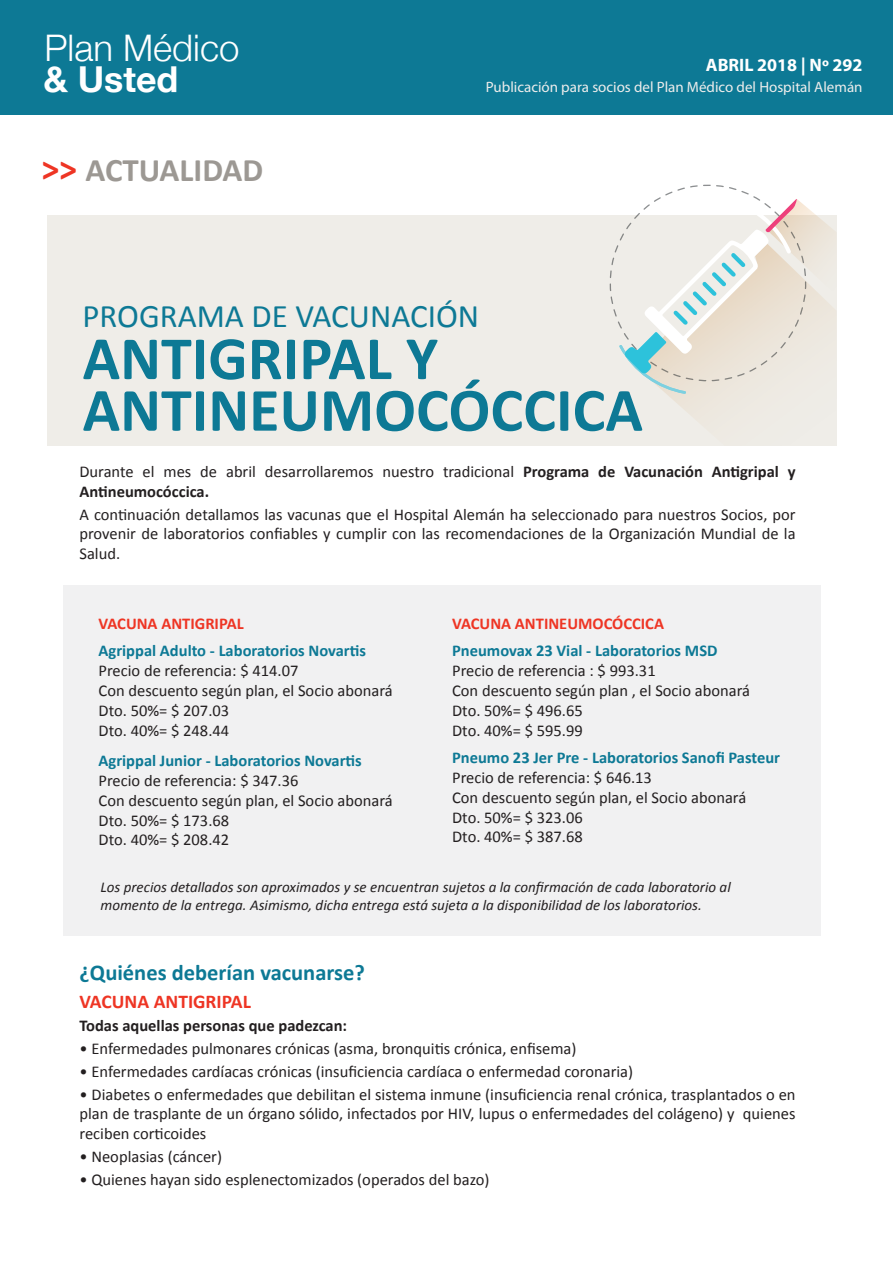
<style>
.page{position:relative;width:893px;height:1263px;background:#fff}
.page>*{position:absolute;margin:0;border:0;box-sizing:border-box;transform-origin:0 0}
.t1{font:700 61.95px/51.6px "Calibri";color:#0d7995}
.t2{font:300 36.6px "Helvetica Neue";color:#fff}
.t3{font:700 35.7px "Helvetica Neue";color:#fff}
.t4{font:33px "Calibri";color:#0d7995}
.t5{font:700 33px "Calibri";color:#9c9893}
.t6{font:700 22.5px "Calibri";color:#0d7995}
.t7{font:700 19.5px "Calibri";color:#ee3524}
.t8{font:700 18px "Myriad Pro";color:#fff}
.t9{font:16.5px/19.8px "Calibri";color:#231f20}
.t10{font:700 16.5px "Calibri";color:#0d7995}
.t11{font:700 16.5px "Calibri";color:#ee3524}
.t12{font:700 16.5px "Calibri";color:#231f20}
.t13{font:italic 15px/18px "Calibri";color:#231f20}
.t14{font:15px "Myriad Pro";color:#ededec}
.s1{font-size:36px;color:#ee3524}
.s2{font-weight:700}
</style>
<div class="page">
<div style="left:47px;top:216px;width:790px;height:230px;background:#efede8"></div>
<svg style="left:610px;top:185px;width:227px;height:232px"></svg>
<div style="left:63px;top:585px;width:757px;height:351px;background:#f1f1f2"></div>
<div style="left:0;top:0;width:893px;height:115px;background:#0d7995"></div>
<h2 class="t2" style="left:45px;top:18px;width:196px">Plan Médico</h2>
<h3 class="t3" style="left:43px;top:51px;width:136px">&amp; Usted</h3>
<h3 class="t5" style="left:41px;top:146px;width:223px"><span class="s1">&gt;&gt;</span> ACTUALIDAD</h3>
<p class="t8" style="left:706px;top:55px;width:158px">ABRIL 2018 | Nº 292</p>
<p class="t14" style="left:486px;top:78px;width:378px">Publicación para socios del Plan Médico del Hospital Alemán</p>
<h3 class="t4" style="left:83px;top:296px;width:398px">PROGRAMA DE VACUNACIÓN</h3>
<h1 class="t1" style="left:83px;top:330px;width:562px">ANTIGRIPAL Y<br>ANTINEUMOCÓCCICA</h1>
<p class="t9" style="left:79px;top:461px;width:718px">Durante el mes de abril desarrollaremos nuestro tradicional <span class="s2">Programa de Vacunación Antigripal y<br>Antineumocóccica.</span></p>
<p class="t9" style="left:79px;top:503px;width:718px;text-align:justify">A continuación detallamos las vacunas que el Hospital Alemán ha seleccionado para nuestros Socios, por provenir de laboratorios confiables y cumplir con las recomendaciones de la Organización Mundial de la Salud.</p>
<p class="t11" style="left:452px;top:611px;width:213px">VACUNA ANTINEUMOCÓCCICA</p>
<p class="t10" style="left:452px;top:639px;width:267px">Pneumovax 23 Vial - Laboratorios MSD</p>
<p class="t9" style="left:452px;top:660px;width:299px">Precio de referencia : $ 993.31<br>Con descuento según plan , el Socio abonará<br>Dto. 50%= $ 496.65<br>Dto. 40%= $ 595.99</p>
<p class="t10" style="left:452px;top:746px;width:329px">Pneumo 23 Jer Pre - Laboratorios Sanofi Pasteur</p>
<p class="t9" style="left:452px;top:767px;width:296px">Precio de referencia: $ 646.13<br>Con descuento según plan, el Socio abonará<br>Dto. 50%= $ 323.06<br>Dto. 40%= $ 387.68</p>
<p class="t13" style="left:101px;top:878px;width:632px">Los precios detallados son aproximados y se encuentran sujetos a la confirmación de cada laboratorio al momento de la entrega. Asimismo, dicha entrega está sujeta a la disponibilidad de los laboratorios.</p>
<p class="t11" style="left:99px;top:611px;width:147px">VACUNA ANTIGRIPAL</p>
<p class="t10" style="left:99px;top:639px;width:269px">Agrippal Adulto - Laboratorios Novartis</p>
<p class="t9" style="left:99px;top:660px;width:296px">Precio de referencia: $ 414.07<br>Con descuento según plan, el Socio abonará<br>Dto. 50%= $ 207.03<br>Dto. 40%= $ 248.44</p>
<p class="t10" style="left:99px;top:749px;width:265px">Agrippal Junior - Laboratorios Novartis</p>
<p class="t9" style="left:99px;top:770px;width:296px">Precio de referencia: $ 347.36<br>Con descuento según plan, el Socio abonará<br>Dto. 50%= $ 173.68<br>Dto. 40%= $ 208.42</p>
<h3 class="t6" style="left:79px;top:956px;width:287px">¿Quiénes deberían vacunarse?</h3>
<p class="t7" style="left:79px;top:988px;width:173px">VACUNA ANTIGRIPAL</p>
<p class="t12" style="left:79px;top:1014px;width:269px">Todas aquellas personas que padezcan:</p>
<p class="t9" style="left:79px;top:1038px;width:499px">• Enfermedades pulmonares crónicas (asma, bronquitis crónica, enfisema)</p>
<p class="t9" style="left:79px;top:1060px;width:555px">• Enfermedades cardíacas crónicas (insuficiencia cardíaca o enfermedad coronaria)</p>
<p class="t9" style="left:79px;top:1083px;width:718px;text-align:justify">• Diabetes o enfermedades que debilitan el sistema inmune (insuficiencia renal crónica, trasplantados o en plan de trasplante de un órgano sólido, infectados por HIV, lupus o enfermedades del colágeno) y quienes reciben corticoides</p>
<p class="t9" style="left:79px;top:1146px;width:144px">• Neoplasias (cáncer)</p>
<p class="t9" style="left:79px;top:1168px;width:412px">• Quienes hayan sido esplenectomizados (operados del bazo)</p>
</div>
